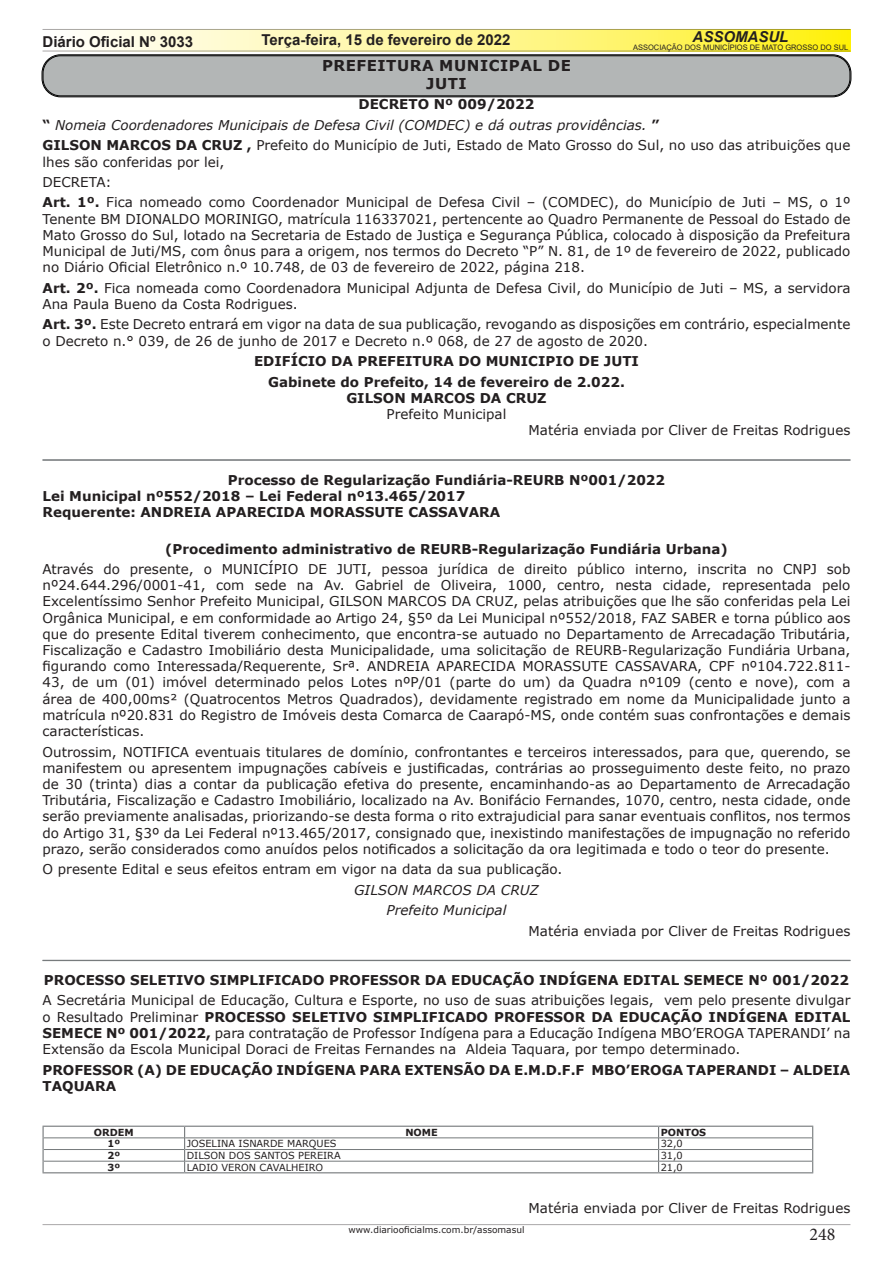
<style>
.page{position:relative;width:893px;height:1263px;background:#fff}
.page>*{position:absolute;margin:0;border:0;box-sizing:border-box;transform-origin:0 0}
.t1{font:18px "Minion Pro";color:#231f20}
.t2{font:700 15px "Arial";color:#231f20}
.t3{font:700 15px/18px "Verdana";letter-spacing:.035em;color:#231f20;text-align:center}
.t4{font:italic 700 15px "Arial";color:#231f20}
.t5{font:13.5px/16.2px "Verdana";color:#231f20;text-align:justify}
.t6{font:700 13.5px/16.2px "Verdana";color:#231f20}
.t7{font:italic 13.5px/20.4px "Verdana";color:#231f20}
.t8{font:9.75px "Verdana";color:#231f20}
.t9{font:700 9.75px "Verdana";color:#231f20}
.t10{font:9px "Verdana";color:#231f20}
.t11{font:7.5px "Arial";color:#231f20}
.s1{font-weight:700;font-style:normal}
.s2{font-style:normal}
.s3{font-weight:700}
</style>
<div class="page">
<svg style="left:43px;top:30px;width:807px;height:21px;background:#fdf592"></svg>
<hr style="left:43px;top:51px;width:807px;height:1px;background:#231f20">
<hr style="left:43px;top:1224px;width:807px;height:1px;background:#231f20">
<hr style="left:43px;top:29px;width:807px;height:1px;background:#231f20">
<div style="left:43px;top:55px;width:807px;height:41px;background:#b3b6b6;border-radius:17px"></div>
<div style="left:42px;top:55px;width:809px;height:42px;border:1px solid #000;border-radius:18px"></div>
<div style="left:43px;top:56px;width:807px;height:40px;border:1px solid #000;border-radius:17px"></div>
<hr style="left:43px;top:460px;width:807px;height:1px;background:#75797b">
<hr style="left:43px;top:960px;width:807px;height:1px;background:#75797b">
<hr style="left:43px;top:1126px;width:142px;height:1px;background:#75797b">
<hr style="left:185px;top:1126px;width:474px;height:1px;background:#75797b">
<hr style="left:659px;top:1126px;width:154px;height:1px;background:#75797b">
<hr style="left:44px;top:1137px;width:140px;height:1px;background:#75797b">
<hr style="left:185px;top:1137px;width:473px;height:1px;background:#75797b">
<hr style="left:659px;top:1137px;width:153px;height:1px;background:#75797b">
<hr style="left:44px;top:1149px;width:140px;height:1px;background:#75797b">
<hr style="left:185px;top:1149px;width:473px;height:1px;background:#75797b">
<hr style="left:659px;top:1149px;width:153px;height:1px;background:#75797b">
<hr style="left:44px;top:1161px;width:140px;height:1px;background:#75797b">
<hr style="left:185px;top:1161px;width:473px;height:1px;background:#75797b">
<hr style="left:659px;top:1161px;width:153px;height:1px;background:#75797b">
<svg style="left:43px;top:1127px;width:1px;height:45px"></svg>
<hr style="left:43px;top:1172px;width:142px;height:1px;background:#75797b">
<hr style="left:185px;top:1172px;width:474px;height:1px;background:#75797b">
<hr style="left:659px;top:1172px;width:154px;height:1px;background:#75797b">
<svg style="left:184px;top:1127px;width:1px;height:45px"></svg>
<svg style="left:658px;top:1127px;width:1px;height:45px"></svg>
<svg style="left:812px;top:1127px;width:1px;height:45px"></svg>
<p class="t2" style="left:43px;top:31px;width:152px">Diário Oficial Nº 3033</p>
<p class="t2" style="left:261px;top:29px;width:251px">Terça-feira, 15 de fevereiro de 2022</p>
<p class="t4" style="left:693px;top:27px;width:97px">ASSOMASUL</p>
<p class="t11" style="left:633px;top:42px;width:217px">ASSOCIAÇÃO DOS MUNICÍPIOS DE MATO GROSSO DO SUL</p>
<p class="t3" style="left:322px;top:56px;width:250px">PREFEITURA MUNICIPAL DE<br>JUTI</p>
<p class="t7" style="left:43px;top:94px;width:809px;text-indent:316px"><span class="s1">DECRETO Nº 009/2022<br>“</span> Nomeia Coordenadores Municipais de Defesa Civil (COMDEC) e dá outras providências. <span class="s1">”<br>GILSON MARCOS DA CRUZ ,</span> <span class="s2">Prefeito do Município de Juti, Estado de Mato Grosso do Sul, no uso das atribuições que</span></p>
<p class="t5" style="left:43px;top:151px;width:809px;line-height:20.4px;text-align:left">lhes são conferidas por lei,<br>DECRETA:<br><span class="s3">Art. 1º.</span> Fica nomeado como Coordenador Municipal de Defesa Civil – (COMDEC), do Município de Juti – MS, o 1º</p>
<p class="t5" style="left:43px;top:211px;width:809px">Tenente BM DIONALDO MORINIGO, matrícula 116337021, pertencente ao Quadro Permanente de Pessoal do Estado de Mato Grosso do Sul, lotado na Secretaria de Estado de Justiça e Segurança Pública, colocado à disposição da Prefeitura Municipal de Juti/MS, com ônus para a origem, nos termos do Decreto “P” N. 81, de 1º de fevereiro de 2022, publicado no Diário Oficial Eletrônico n.º 10.748, de 03 de fevereiro de 2022, página 218.</p>
<p class="t5" style="left:43px;top:280px;width:809px"><span class="s3">Art. 2º.</span> Fica nomeada como Coordenadora Municipal Adjunta de Defesa Civil, do Município de Juti – MS, a servidora<br>Ana Paula Bueno da Costa Rodrigues.</p>
<p class="t5" style="left:43px;top:316px;width:809px"><span class="s3">Art. 3º.</span> Este Decreto entrará em vigor na data de sua publicação, revogando as disposições em contrário, especialmente o Decreto n.° 039, de 26 de junho de 2017 e Decreto n.º 068, de 27 de agosto de 2020.</p>
<p class="t6" style="left:254px;top:351px;width:386px;line-height:20.4px;text-align:center">EDIFÍCIO DA PREFEITURA DO MUNICIPIO DE JUTI<br>Gabinete do Prefeito, 14 de fevereiro de 2.022.</p>
<p class="t6" style="left:346px;top:389px;width:202px">GILSON MARCOS DA CRUZ</p>
<p class="t5" style="left:387px;top:406px;width:121px">Prefeito Municipal</p>
<p class="t5" style="left:529px;top:422px;width:323px">Matéria enviada por Cliver de Freitas Rodrigues</p>
<p class="t6" style="left:43px;top:471px;width:624px;text-indent:185px">Processo de Regularização Fundiária-REURB Nº001/2022<br>Lei Municipal nº552/2018 – Lei Federal nº13.465/2017<br>Requerente: ANDREIA APARECIDA MORASSUTE CASSAVARA</p>
<p class="t6" style="left:165px;top:540px;width:564px">(Procedimento administrativo de REURB-Regularização Fundiária Urbana)</p>
<p class="t5" style="left:43px;top:561px;width:809px">Através do presente, o MUNICÍPIO DE JUTI, pessoa jurídica de direito público interno, inscrita no CNPJ sob nº24.644.296/0001-41, com sede na Av. Gabriel de Oliveira, 1000, centro, nesta cidade, representada pelo Excelentíssimo Senhor Prefeito Municipal, GILSON MARCOS DA CRUZ, pelas atribuições que lhe são conferidas pela Lei Orgânica Municipal, e em conformidade ao Artigo 24, §5º da Lei Municipal nº552/2018, FAZ SABER e torna público aos que do presente Edital tiverem conhecimento, que encontra-se autuado no Departamento de Arrecadação Tributária, Fiscalização e Cadastro Imobiliário desta Municipalidade, uma solicitação de REURB-Regularização Fundiária Urbana, figurando como Interessada/Requerente, Srª. ANDREIA APARECIDA MORASSUTE CASSAVARA, CPF nº104.722.811- 43, de um (01) imóvel determinado pelos Lotes nºP/01 (parte do um) da Quadra nº109 (cento e nove), com a área de 400,00ms² (Quatrocentos Metros Quadrados), devidamente registrado em nome da Municipalidade junto a matrícula nº20.831 do Registro de Imóveis desta Comarca de Caarapó-MS, onde contém suas confrontações e demais características.</p>
<p class="t5" style="left:43px;top:743px;width:809px">Outrossim, NOTIFICA eventuais titulares de domínio, confrontantes e terceiros interessados, para que, querendo, se manifestem ou apresentem impugnações cabíveis e justificadas, contrárias ao prosseguimento deste feito, no prazo de 30 (trinta) dias a contar da publicação efetiva do presente, encaminhando-as ao Departamento de Arrecadação Tributária, Fiscalização e Cadastro Imobiliário, localizado na Av. Bonifácio Fernandes, 1070, centro, nesta cidade, onde serão previamente analisadas, priorizando-se desta forma o rito extrajudicial para sanar eventuais conflitos, nos termos do Artigo 31, §3º da Lei Federal nº13.465/2017, consignado que, inexistindo manifestações de impugnação no referido prazo, serão considerados como anuídos pelos notificados a solicitação da ora legitimada e todo o teor do presente.</p>
<p class="t5" style="left:43px;top:861px;width:521px">O presente Edital e seus efeitos entram em vigor na data da sua publicação.</p>
<p class="t7" style="left:354px;top:879px;width:186px;text-align:center">GILSON MARCOS DA CRUZ<br>Prefeito Municipal</p>
<p class="t5" style="left:529px;top:922px;width:323px">Matéria enviada por Cliver de Freitas Rodrigues</p>
<p class="t6" style="left:44px;top:972px;width:806px">PROCESSO SELETIVO SIMPLIFICADO PROFESSOR DA EDUCAÇÃO INDÍGENA EDITAL SEMECE Nº 001/2022</p>
<p class="t5" style="left:43px;top:992px;width:809px">A Secretária Municipal de Educação, Cultura e Esporte, no uso de suas atribuições legais, vem pelo presente divulgar o Resultado Preliminar <span class="s3">PROCESSO SELETIVO SIMPLIFICADO PROFESSOR DA EDUCAÇÃO INDÍGENA EDITAL SEMECE Nº 001/2022,</span> para contratação de Professor Indígena para a Educação Indígena MBO’EROGA TAPERANDI’ na Extensão da Escola Municipal Doraci de Freitas Fernandes na Aldeia Taquara, por tempo determinado.</p>
<p class="t6" style="left:43px;top:1061px;width:809px">PROFESSOR (A) DE EDUCAÇÃO INDÍGENA PARA EXTENSÃO DA E.M.D.F.F MBO’EROGA TAPERANDI – ALDEIA<br>TAQUARA</p>
<p class="t9" style="left:94px;top:1125px;width:41px">ORDEM</p>
<p class="t9" style="left:405px;top:1125px;width:34px">NOME</p>
<p class="t9" style="left:661px;top:1125px;width:47px">PONTOS</p>
<p class="t9" style="left:107px;top:1137px;width:14px">1º</p>
<p class="t8" style="left:187px;top:1137px;width:151px">JOSELINA ISNARDE MARQUES</p>
<p class="t8" style="left:661px;top:1137px;width:24px">32,0</p>
<p class="t9" style="left:107px;top:1148px;width:14px">2º</p>
<p class="t8" style="left:187px;top:1149px;width:155px">DILSON DOS SANTOS PEREIRA</p>
<p class="t8" style="left:661px;top:1149px;width:24px">31,0</p>
<p class="t9" style="left:107px;top:1160px;width:14px">3º</p>
<p class="t8" style="left:187px;top:1160px;width:138px">LADIO VERON CAVALHEIRO</p>
<p class="t8" style="left:661px;top:1160px;width:24px">21,0</p>
<p class="t5" style="left:529px;top:1199px;width:323px">Matéria enviada por Cliver de Freitas Rodrigues</p>
<p class="t10" style="left:348px;top:1223px;width:178px">www.diariooficialms.com.br/assomasul</p>
<h1 class="t1" style="left:810px;top:1222px;width:27px">248</h1>
</div>
